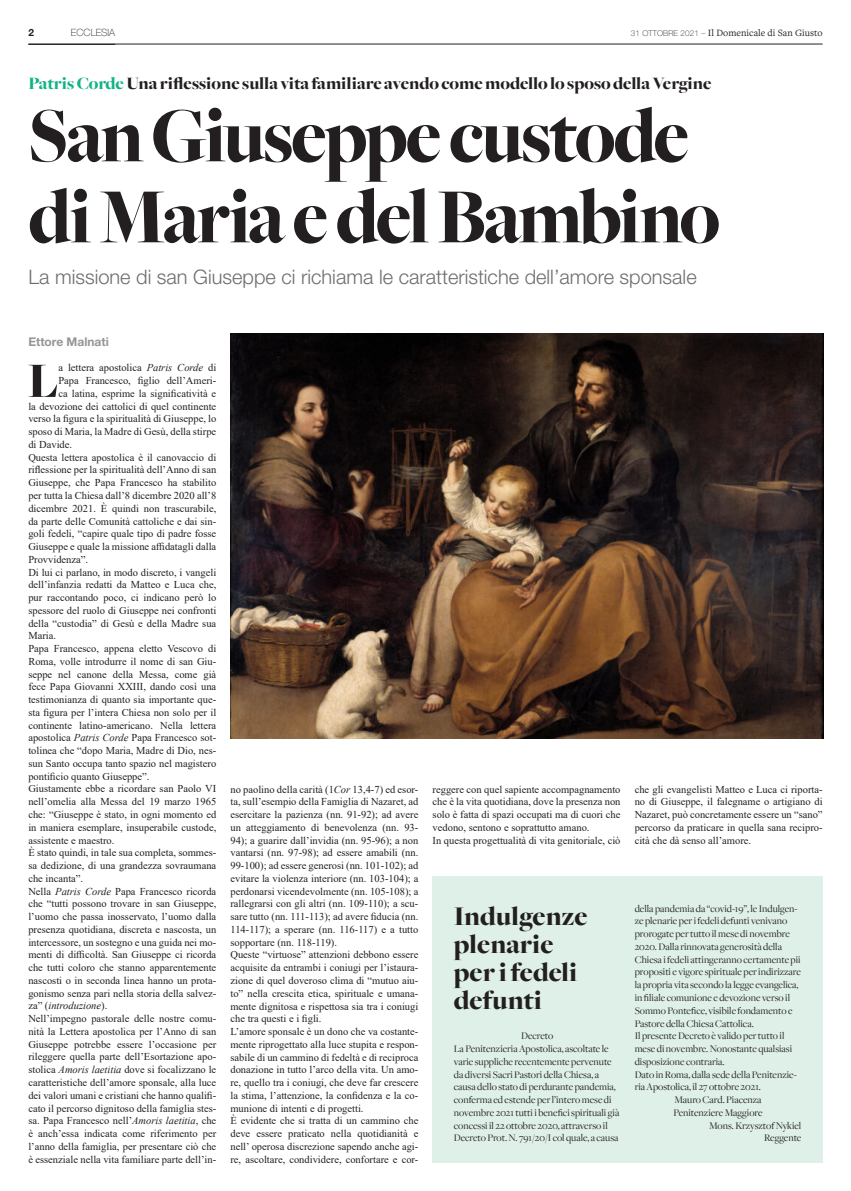
<style>
.page{position:relative;width:851px;height:1191px;background:#fff}
.page>*{position:absolute;margin:0;border:0;box-sizing:border-box;transform-origin:0 0}
.t1{font:900 81px/81px "Freight Big";letter-spacing:-.035em;color:#231f20;scale:.94 1}
.t2{font:900 51.3px "Freight Big";color:#231f20}
.t3{font:900 28px/28px "Freight Big";color:#231f20}
.t4{font:300 20px "Helvetica Neue LT Std";color:#6c6d70}
.t5{font:900 18px "Freight Big";color:#231f20}
.t6{font:700 12px "Helvetica Neue LT Std";color:#939598}
.t7{font:10.5px/12.8px "Times New Roman";color:#231f20;text-align:justify}
.t8{font:10.5px/12.8px "Freight Disp";color:#231f20}
.t9{font:10px "Freight Text Pro";color:#231f20}
.t10{font:100 10px "Helvetica Neue LT Std";color:#231f20}
.t11{font:700 10px "Helvetica Neue LT Std";color:#231f20}
.s1{font-family:"Helvetica Neue LT Std";font-weight:100;font-size:8px}
.s2{color:#12b385}
.s3{font-style:italic}
</style>
<div class="page">
<hr style="left:28px;top:44px;width:794px;height:1px;background:#231f20">
<img style="left:230px;top:333px;width:593px;height:405px">
<div style="left:432px;top:876px;width:390px;height:286px;background:#def0e7"></div>
<p class="t11" style="left:28px;top:26px;width:7px">2</p>
<p class="t10" style="left:71px;top:26px;width:46px">ECCLESIA</p>
<p class="t9" style="left:630px;top:26px;width:193px"><span class="s1">31 OTTOBRE 2021 –</span> Il Domenicale di San Giusto</p>
<p class="t5" style="left:28px;top:74px;width:684px"><span class="s2">Patris Corde</span> Una riflessione sulla vita familiare avendo come modello lo sposo della Vergine</p>
<p class="t1" style="left:28px;top:97px;width:737px">San Giuseppe custode di Maria e del Bambino</p>
<p class="t4" style="left:28px;top:264px;width:669px">La missione di san Giuseppe ci richiama le caratteristiche dell’amore sponsale</p>
<p class="t6" style="left:28px;top:334px;width:82px">Ettore Malnati</p>
<p class="t2" style="left:28px;top:352px;width:32px">L</p>
<p class="t7" style="left:58px;top:361px;width:159px">a lettera apostolica <span class="s3">Patris Corde</span> di</p>
<p class="t7" style="left:58px;top:374px;width:159px">Papa Francesco, figlio dell’Ameri-</p>
<p class="t7" style="left:58px;top:387px;width:159px">ca latina, esprime la significatività e</p>
<p class="t7" style="left:28px;top:399px;width:189px">la devozione dei cattolici di quel continente</p>
<p class="t7" style="left:28px;top:412px;width:189px">verso la figura e la spiritualità di Giuseppe, lo</p>
<p class="t7" style="left:28px;top:425px;width:189px">sposo di Maria, la Madre di Gesù, della stirpe</p>
<p class="t7" style="left:28px;top:438px;width:45px">di Davide.</p>
<p class="t7" style="left:28px;top:450px;width:189px">Questa lettera apostolica è il canovaccio di riflessione per la spiritualità dell’Anno di san Giuseppe, che Papa Francesco ha stabilito per tutta la Chiesa dall’8 dicembre 2020 all’8 dicembre 2021. È quindi non trascurabile, da parte delle Comunità cattoliche e dai sin&shy;goli fedeli, “capire quale tipo di padre fosse Giuseppe e quale la missione affidatagli dalla Provvidenza”.</p>
<p class="t7" style="left:28px;top:565px;width:189px">Di lui ci parlano, in modo discreto, i vangeli dell’infanzia redatti da Matteo e Luca che, pur raccontando poco, ci indicano però lo spessore del ruolo di Giuseppe nei confronti della “custodia” di Gesù e della Madre sua Maria.</p>
<p class="t7" style="left:28px;top:642px;width:189px">Papa Francesco, appena eletto Vescovo di Roma, volle introdurre il nome di san Giu&shy;seppe nel canone della Messa, come già fece Papa Giovanni XXIII, dando così una testimonianza di quanto sia importante que&shy;sta figura per l’intera Chiesa non solo per il continente latino-americano. Nella lettera apostolica <span class="s3">Patris Corde</span> Papa Francesco sot&shy;tolinea che “dopo Maria, Madre di Dio, nes&shy;sun Santo occupa tanto spazio nel magistero pontificio quanto Giuseppe”.</p>
<p class="t7" style="left:28px;top:782px;width:189px">Giustamente ebbe a ricordare san Paolo VI nell’omelia alla Messa del 19 marzo 1965 che: “Giuseppe è stato, in ogni momento ed in maniera esemplare, insuperabile custode, assistente e maestro.</p>
<p class="t7" style="left:28px;top:846px;width:189px">È stato quindi, in tale sua completa, sommes&shy;sa dedizione, di una grandezza sovraumana che incanta”.</p>
<p class="t7" style="left:28px;top:884px;width:189px">Nella <span class="s3">Patris Corde</span> Papa Francesco ricorda che “tutti possono trovare in san Giuseppe, l’uomo che passa inosservato, l’uomo dalla presenza quotidiana, discreta e nascosta, un intercessore, un sostegno e una guida nei mo&shy;menti di difficoltà. San Giuseppe ci ricorda che tutti coloro che stanno apparentemente nascosti o in seconda linea hanno un prota&shy;gonismo senza pari nella storia della salvez&shy;za” (<span class="s3">introduzione</span>).</p>
<p class="t7" style="left:28px;top:1012px;width:189px">Nell’impegno pastorale delle nostre comu&shy;nità la Lettera apostolica per l’Anno di san Giuseppe potrebbe essere l’occasione per rileggere quella parte dell’Esortazione apo&shy;stolica <span class="s3">Amoris laetitia</span> dove si focalizzano le caratteristiche dell’amore sponsale, alla luce dei valori umani e cristiani che hanno qualifi&shy;cato il percorso dignitoso della famiglia stes&shy;sa. Papa Francesco nell’<span class="s3">Amoris laetitia</span>, che è anch’essa indicata come riferimento per l’anno della famiglia, per presentare ciò che è essenziale nella vita familiare parte dell’in-</p>
<p class="t7" style="left:230px;top:782px;width:189px">no paolino della carità (1<span class="s3">Cor</span> 13,4-7) ed esor&shy;ta, sull’esempio della Famiglia di Nazaret, ad esercitare la pazienza (nn. 91-92); ad avere un atteggiamento di benevolenza (nn. 93- 94); a guarire dall’invidia (nn. 95-96); a non vantarsi (nn. 97-98); ad essere amabili (nn.<br>99-100); ad essere generosi (nn. 101-102); ad evitare la violenza interiore (nn. 103-104); a perdonarsi vicendevolmente (nn. 105-108); a rallegrarsi con gli altri (nn. 109-110); a scu&shy;sare tutto (nn. 111-113); ad avere fiducia (nn.<br>114-117); a sperare (nn. 116-117) e a tutto sopportare (nn. 118-119).</p>
<p class="t7" style="left:230px;top:948px;width:189px">Queste “virtuose” attenzioni debbono essere acquisite da entrambi i coniugi per l’istaura&shy;zione di quel doveroso clima di “mutuo aiu&shy;to” nella crescita etica, spirituale e umana&shy;mente dignitosa e rispettosa sia tra i coniugi che tra questi e i figli.</p>
<p class="t7" style="left:230px;top:1024px;width:189px">L’amore sponsale è un dono che va costante&shy;mente riprogettato alla luce stupita e respon&shy;sabile di un cammino di fedeltà e di reciproca donazione in tutto l’arco della vita. Un amo&shy;re, quello tra i coniugi, che deve far crescere la stima, l’attenzione, la confidenza e la co&shy;munione di intenti e di progetti.</p>
<p class="t7" style="left:230px;top:1114px;width:189px">È evidente che si tratta di un cammino che deve essere praticato nella quotidianità e nell’ operosa discrezione sapendo anche agi&shy;re, ascoltare, condividere, confortare e cor-</p>
<p class="t7" style="left:432px;top:782px;width:189px">reggere con quel sapiente accompagnamento che è la vita quotidiana, dove la presenza non solo è fatta di spazi occupati ma di cuori che vedono, sentono e soprattutto amano.</p>
<p class="t7" style="left:432px;top:833px;width:189px">In questa progettualità di vita genitoriale, ciò</p>
<p class="t7" style="left:634px;top:782px;width:189px">che gli evangelisti Matteo e Luca ci riporta&shy;no di Giuseppe, il falegname o artigiano di Nazaret, può concretamente essere un “sano” percorso da praticare in quella sana recipro&shy;cità che dà senso all’amore.</p>
<p class="t3" style="left:454px;top:902px;width:135px">Indulgenze plenarie per i fedeli defunti</p>
<p class="t8" style="left:521px;top:1029px;width:34px">Decreto</p>
<p class="t8" style="left:454px;top:1042px;width:167px">La Penitenzieria Apostolica, ascoltate le varie suppliche recentemente pervenute da diversi Sacri Pastori della Chiesa, a causa dello stato di perdurante pandemia, conferma ed estende per l’intero mese di novembre 2021 tutti i benefici spirituali già concessi il 22 ottobre 2020, attraverso il Decreto Prot. N. 791/20/I col quale, a causa</p>
<p class="t8" style="left:634px;top:902px;width:168px">della pandemia da “covid-19”, le Indulgen&shy;ze plenarie per i fedeli defunti venivano prorogate per tutto il mese di novembre 2020. Dalla rinnovata generosità della Chiesa i fedeli attingeranno certamente pii propositi e vigore spirituale per indirizzare la propria vita secondo la legge evangelica, in filiale comunione e devozione verso il Sommo Pontefice, visibile fondamento e Pastore della Chiesa Cattolica.</p>
<p class="t8" style="left:634px;top:1029px;width:159px">Il presente Decreto è valido per tutto il mese di novembre. Nonostante qualsiasi disposizione contraria.</p>
<p class="t8" style="left:634px;top:1068px;width:164px">Dato in Roma, dalla sede della Penitenzie&shy;ria Apostolica, il 27 ottobre 2021.</p>
<p class="t8" style="left:674px;top:1093px;width:89px">Mauro Card. Piacenza</p>
<p class="t8" style="left:673px;top:1106px;width:91px">Penitenziere Maggiore</p>
<p class="t8" style="left:709px;top:1119px;width:94px">Mons. Krzysztof Nykiel</p>
<p class="t8" style="left:764px;top:1131px;width:39px">Reggente</p>
</div>
